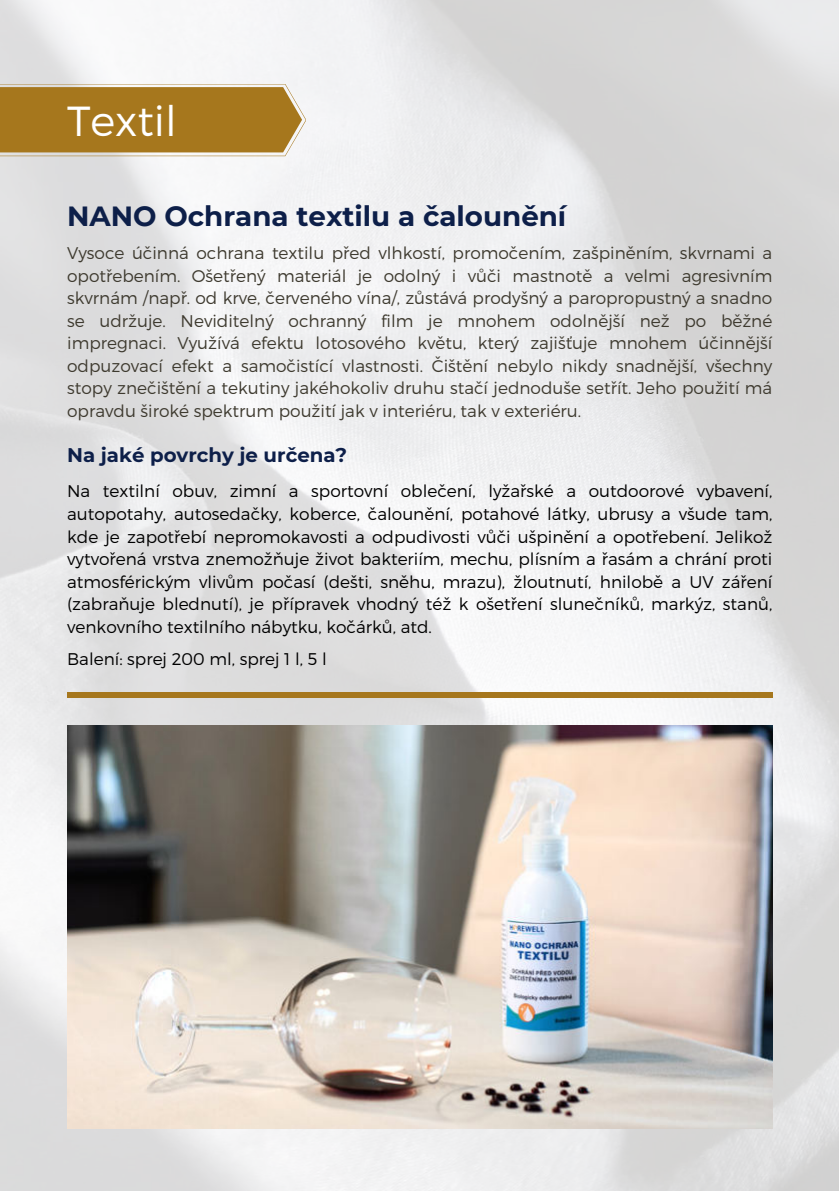
<style>
.page{position:relative;width:839px;height:1191px;background:#fff}
.page>*{position:absolute;margin:0;border:0;box-sizing:border-box;transform-origin:0 0}
.t1{font:300 42px "Montserrat";color:#fff}
.t2{font:700 27.8px "Montserrat";color:#0d1f49}
.t3{font:700 19.8px "Montserrat";color:#0d1f49}
.t4{font:300 17px/22.6px "Montserrat";color:#3e3a2f;text-align:justify}
.t5{font:300 17px/22.6px "Montserrat";color:#000;text-align:justify}
</style>
<div class="page">
<img style="left:0;top:0;width:838px;height:1191px">
<img style="left:67px;top:725px;width:705px;height:403px">
<hr style="left:67px;top:693px;width:705px;height:4px;background:#a6771d">
<svg style="left:0;top:84px;width:306px;height:72px;background:#ae8536"></svg>
<h1 class="t1" style="left:67px;top:95px;width:111px">Textil</h1>
<h2 class="t2" style="left:67px;top:196px;width:500px">NANO Ochrana textilu a čalounění</h2>
<p class="t4" style="left:67px;top:241px;width:706px">Vysoce účinná ochrana textilu před vlhkostí, promočením, zašpiněním, skvrnami a opotřebením. Ošetřený materiál je odolný i vůči mastnotě a velmi agresivním skvrnám /např. od krve, červeného vína/, zůstává prodyšný a paropropustný a snadno se udržuje. Neviditelný ochranný film je mnohem odolnější než po běžné impregnaci. Využívá efektu lotosového květu, který zajišťuje mnohem účinnější odpuzovací efekt a samočistící vlastnosti. Čištění nebylo nikdy snadnější, všechny stopy znečištění a tekutiny jakéhokoliv druhu stačí jednoduše setřít. Jeho použití má opravdu široké spektrum použití jak v interiéru, tak v exteriéru.</p>
<p class="t3" style="left:67px;top:441px;width:281px">Na jaké povrchy je určena?</p>
<p class="t5" style="left:67px;top:480px;width:706px">Na textilní obuv, zimní a sportovní oblečení, lyžařské a outdoorové vybavení, autopotahy, autosedačky, koberce, čalounění, potahové látky, ubrusy a všude tam, kde je zapotřebí nepromokavosti a odpudivosti vůči ušpinění a opotřebení. Jelikož vytvořená vrstva znemožňuje život bakteriím, mechu, plísním a řasám a chrání proti atmosférickým vlivům počasí (dešti, sněhu, mrazu), žloutnutí, hnilobě a UV záření (zabraňuje blednutí), je přípravek vhodný též k ošetření slunečníků, markýz, stanů, venkovního textilního nábytku, kočárků, atd.</p>
<p class="t5" style="left:67px;top:647px;width:261px">Balení: sprej 200 ml, sprej 1 l, 5 l</p>
</div>
